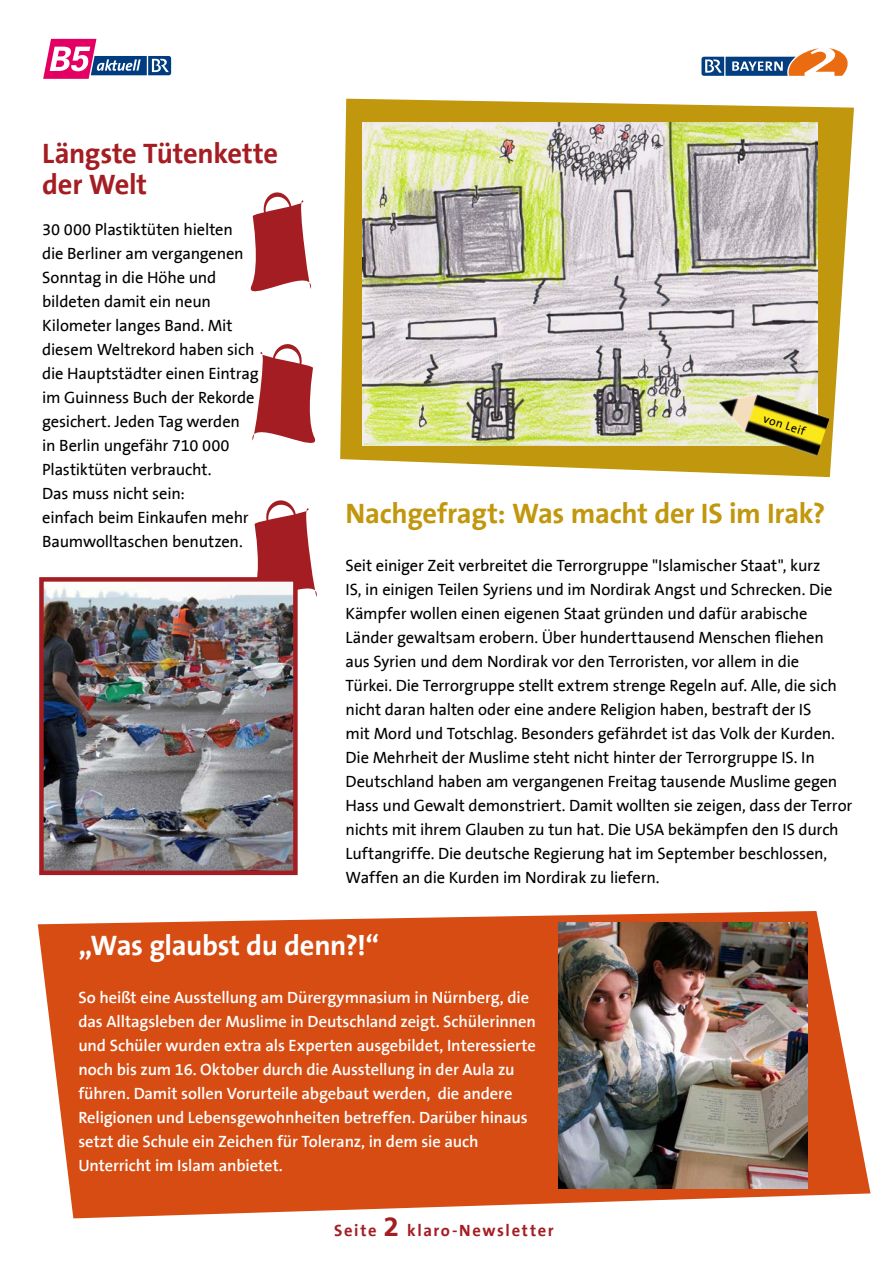
<style>
.page{position:relative;width:893px;height:1263px;background:#fff}
.page>*{position:absolute;margin:0;border:0;box-sizing:border-box;transform-origin:0 0}
.t1{font:700 28.5px "The Sans B7";letter-spacing:-.01em;color:#c1970d}
.t2{font:700 28.5px/31.5px "The Sans B7";letter-spacing:-.01em;color:#a41d23}
.t3{font:700 28.5px "The Sans B7";letter-spacing:-.015em;color:#fff}
.t4{font:16.5px/24px "The Sans B5";letter-spacing:-.01em;color:#000}
.t5{font:600 16.5px/24px "The Sans B6";letter-spacing:-.01em;color:#fff}
.t6{font:700 16.5px "The Sans B7";letter-spacing:.095em;color:#a41d23}
.t7{font:12px "The Sans B5";color:#000}
.s1{font-size:28.5px}
</style>
<div class="page">
<svg style="left:701px;top:48px;width:147px;height:28px"></svg>
<svg style="left:43px;top:38px;width:129px;height:41px"></svg>
<svg style="left:252px;top:344px;width:64px;height:99px"></svg>
<svg style="left:254px;top:500px;width:63px;height:97px"></svg>
<svg style="left:38px;top:911px;width:832px;height:307px;background:#db6635"></svg>
<svg style="left:340px;top:99px;width:514px;height:373px;fill:#c1970d"></svg>
<img style="left:44px;top:582px;width:249px;height:288px">
<div style="left:39px;top:577px;width:259px;height:298px;border:4px solid #a41d23"></div>
<svg style="left:250px;top:192px;width:62px;height:100px"></svg>
<img style="left:362px;top:122px;width:455px;height:323px">
<img style="left:684px;top:334px;width:161px;height:144px">
<img style="left:558px;top:923px;width:249px;height:265px">
<h1 class="t2" style="left:42px;top:138px;width:237px">Längste Tütenkette der Welt</h1>
<p class="t4" style="left:42px;top:218px;width:218px">30 000 Plastiktüten hielten<br>die Berliner am vergangenen<br>Sonntag in die Höhe und bildeten damit ein neun<br>Kilometer langes Band. Mit diesem Weltrekord haben sich die Hauptstädter einen Eintrag im Guinness Buch der Rekorde gesichert. Jeden Tag werden<br>in Berlin ungefähr 710 000<br>Plastiktüten verbraucht.<br>Das muss nicht sein:<br>einfach beim Einkaufen mehr<br>Baumwolltaschen benutzen.</p>
<p class="t7" style="left:766px;top:412px;width:45px;rotate:18deg">von Leif</p>
<h1 class="t1" style="left:345px;top:498px;width:481px">Nachgefragt: Was macht der IS im Irak?</h1>
<p class="t4" style="left:345px;top:554px;width:508px">Seit einiger Zeit verbreitet die Terrorgruppe "Islamischer Staat", kurz<br>IS, in einigen Teilen Syriens und im Nordirak Angst und Schrecken. Die Kämpfer wollen einen eigenen Staat gründen und dafür arabische Länder gewaltsam erobern. Über hunderttausend Menschen fliehen aus Syrien und dem Nordirak vor den Terroristen, vor allem in die<br>Türkei. Die Terrorgruppe stellt extrem strenge Regeln auf. Alle, die sich nicht daran halten oder eine andere Religion haben, bestraft der IS<br>mit Mord und Totschlag. Besonders gefährdet ist das Volk der Kurden.<br>Die Mehrheit der Muslime steht nicht hinter der Terrorgruppe IS. In Deutschland haben am vergangenen Freitag tausende Muslime gegen Hass und Gewalt demonstriert. Damit wollten sie zeigen, dass der Terror nichts mit ihrem Glauben zu tun hat. Die USA bekämpfen den IS durch Luftangriffe. Die deutsche Regierung hat im September beschlossen, Waffen an die Kurden im Nordirak zu liefern.</p>
<h1 class="t3" style="left:78px;top:930px;width:303px">„Was glaubst du denn?!“</h1>
<p class="t5" style="left:78px;top:986px;width:459px">So heißt eine Ausstellung am Dürergymnasium in Nürnberg, die das Alltagsleben der Muslime in Deutschland zeigt. Schülerinnen und Schüler wurden extra als Experten ausgebildet, Interessierte noch bis zum 16. Oktober durch die Ausstellung in der Aula zu führen. Damit sollen Vorurteile abgebaut werden, die andere Religionen und Lebensgewohnheiten betreffen. Darüber hinaus setzt die Schule ein Zeichen für Toleranz, in dem sie auch Unterricht im Islam anbietet.</p>
<p class="t6" style="left:334px;top:1221px;width:221px">Seite <span class="s1">2</span> klaro-Newsletter</p>
</div>
